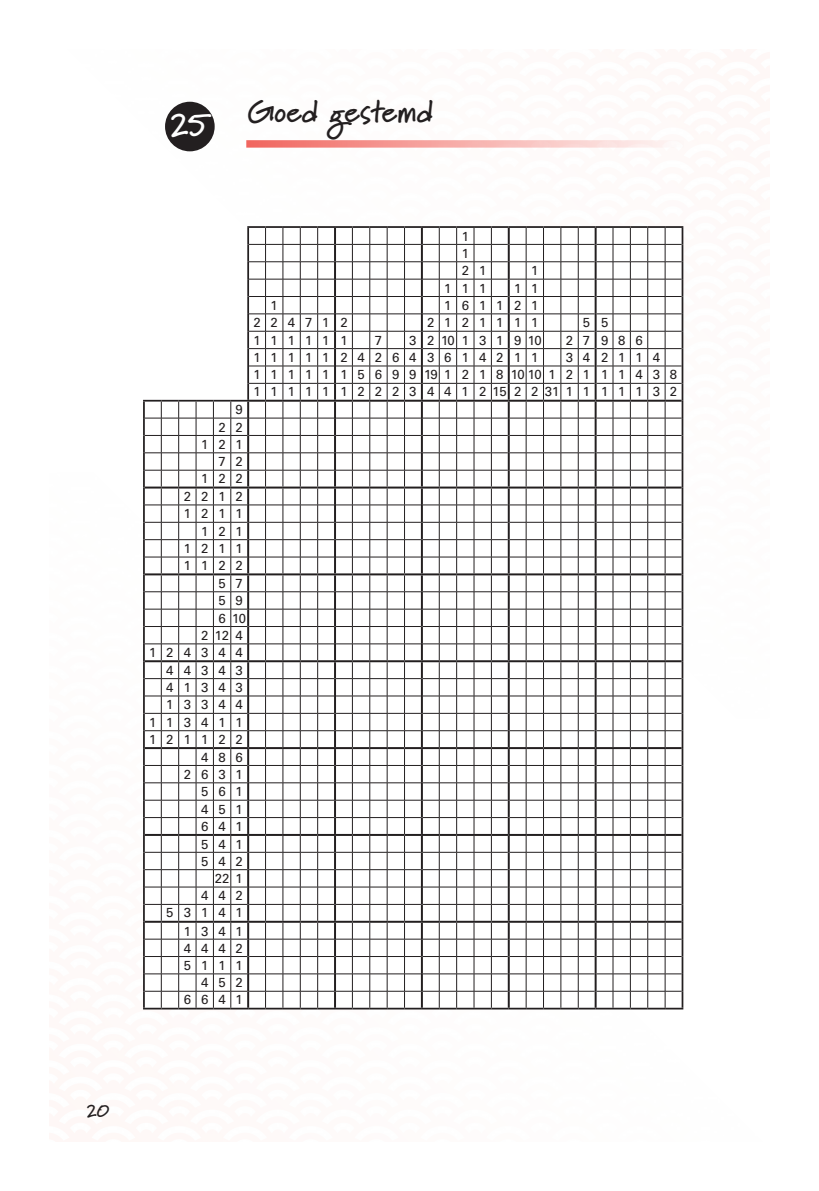
<style>
.page{position:relative;width:819px;height:1191px;background:#fff}
.page>*{position:absolute;margin:0;border:0;box-sizing:border-box;transform-origin:0 0}
.t1{font:700 35px "Marydale MD";color:#fff}
.t2{font:700 31.5px "Marydale MD";letter-spacing:.005em;color:#231f20}
.t3{font:700 19.25px "Marydale MD";color:#231f20}
.t4{font:13.12px/17.3px "Univers LT Std";letter-spacing:.765em;color:#231f20}
.t5{font:13.12px/17.2px "Univers LT Std";letter-spacing:.74em;color:#231f20}
</style>
<div class="page">
<div style="left:165px;top:102px;width:50px;height:49px;background:#231f20;border-radius:50%"></div>
<svg style="left:143px;top:226px;width:540px;height:783px"></svg>
<svg style="left:249px;top:143px;width:416px;height:2px"></svg>
<div style="left:246px;top:140px;width:438px;height:8px;border:2px solid #f1665f"></div>
<h3 class="t3" style="left:87px;top:1098px;width:24px">20</h3>
<h1 class="t1" style="left:170px;top:104px;width:40px">25</h1>
<h2 class="t2" style="left:247px;top:92px;width:187px">Goed gestemd</h2>
<p class="t4" style="left:461px;top:228px;width:26px">1<br>1<br>2 1</p>
<p class="t4" style="left:531px;top:262px;width:9px">1</p>
<p class="t4" style="left:444px;top:279px;width:44px">111</p>
<p class="t4" style="left:514px;top:279px;width:26px">1 1</p>
<p class="t4" style="left:270px;top:297px;width:9px">1</p>
<p class="t4" style="left:444px;top:297px;width:96px">161121</p>
<p class="t4" style="left:253px;top:314px;width:96px">224712</p>
<p class="t4" style="left:427px;top:314px;width:113px">2121111</p>
<p class="t4" style="left:583px;top:314px;width:27px">5 5</p>
<p class="t4" style="left:253px;top:331px;width:96px">111111</p>
<p class="t4" style="left:375px;top:331px;width:9px">7</p>
<p class="t4" style="left:409px;top:331px;width:134px">3 2101 3 1 910</p>
<p class="t4" style="left:566px;top:331px;width:78px">27986</p>
<p class="t4" style="left:253px;top:349px;width:286px">11111242643614211</p>
<p class="t5" style="left:253px;top:349px;width:425px;text-indent:312px">342114<br>1111115699191218101012111438<br>111111222344121522311111132</p>
<p class="t4" style="left:149px;top:401px;width:98px;text-align:right">9<br>2 2<br>121<br>7 2<br>122<br>2212<br>1211<br>121<br>1211<br>1122<br>5 7<br>5 9<br>6 10<br>2124<br>124344<br>44343<br>41343<br>13344<br>113411<br>121122<br>486<br>2631<br>561<br>451<br>641<br>541<br>542<br>22 1<br>442<br>53141<br>1341<br>4442<br>5111<br>452<br>6641</p>
</div>
